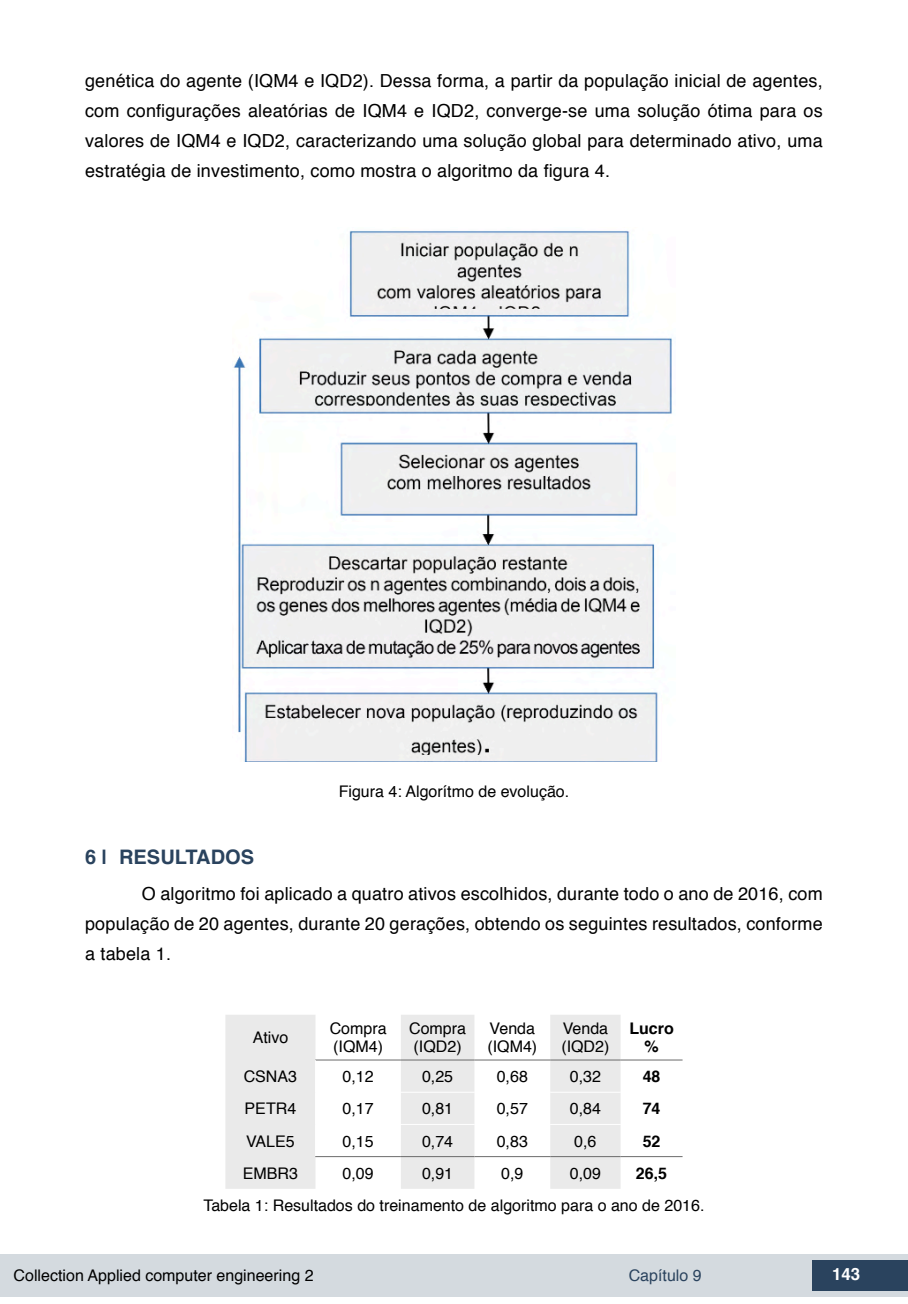
<style>
.page{position:relative;width:908px;height:1304px;background:#fff}
.page>*{position:absolute;margin:0;border:0;box-sizing:border-box;transform-origin:0 0}
.t1{font:700 20px "Helvetica";color:#2a435e}
.txt{font:18px/30px "Helvetica";letter-spacing:.01em;color:#000;text-align:justify}
.t2{font:700 16.8px "Helvetica";color:#fff}
.tab_txt_centro{font:16px/18px "Helvetica";color:#000}
.imagens_graf_tab{font:16px "Helvetica";color:#000}
.tab_txt_centro-2{font:700 16px/18px "Helvetica";color:#000;text-align:center}
.t3{font:16px "Helvetica";color:#2a435e}
</style>
<div class="page">
<div style="left:0;top:1254px;width:906px;height:43px;background:#d4dadf"></div>
<div style="left:812px;top:1261px;width:95px;height:30px;background:#2a435e"></div>
<img style="left:233px;top:231px;width:439px;height:531px">
<svg style="left:225px;top:1015px;width:395px;height:174px;fill:#eaeaea"></svg>
<hr style="left:315px;top:1060px;width:85px;height:1px;background:#6b6b6b">
<hr style="left:400px;top:1060px;width:74px;height:1px;background:#6b6b6b">
<hr style="left:474px;top:1060px;width:76px;height:1px;background:#6b6b6b">
<hr style="left:550px;top:1060px;width:70px;height:1px;background:#6b6b6b">
<hr style="left:620px;top:1060px;width:62px;height:1px;background:#6b6b6b">
<hr style="left:315px;top:1060px;width:1px;height:32px;background:#fff">
<hr style="left:315px;top:1092px;width:85px;height:1px;background:#fff">
<hr style="left:400px;top:1092px;width:74px;height:1px;background:#fff">
<hr style="left:474px;top:1092px;width:76px;height:1px;background:#fff">
<hr style="left:550px;top:1092px;width:70px;height:1px;background:#fff">
<hr style="left:315px;top:1092px;width:1px;height:32px;background:#fff">
<hr style="left:315px;top:1124px;width:85px;height:1px;background:#fff">
<hr style="left:400px;top:1124px;width:74px;height:1px;background:#fff">
<hr style="left:474px;top:1124px;width:76px;height:1px;background:#fff">
<hr style="left:550px;top:1124px;width:70px;height:1px;background:#fff">
<hr style="left:315px;top:1125px;width:1px;height:31px;background:#fff">
<hr style="left:315px;top:1156px;width:85px;height:1px;background:#6b6b6b">
<hr style="left:400px;top:1156px;width:74px;height:1px;background:#6b6b6b">
<hr style="left:474px;top:1156px;width:76px;height:1px;background:#6b6b6b">
<hr style="left:550px;top:1156px;width:70px;height:1px;background:#6b6b6b">
<hr style="left:620px;top:1156px;width:62px;height:1px;background:#6b6b6b">
<p class="txt" style="left:85px;top:66px;width:738px">genética do agente (IQM4 e IQD2). Dessa forma, a partir da população inicial de agentes, com configurações aleatórias de IQM4 e IQD2, converge-se uma solução ótima para os valores de IQM4 e IQD2, caracterizando uma solução global para determinado ativo, uma estratégia de investimento, como mostra o algoritmo da figura 4.</p>
<p class="imagens_graf_tab" style="left:338px;top:779px;width:232px">Figura 4: Algorítmo de evolução.</p>
<p class="t1" style="left:85px;top:841px;width:170px">6 | RESULTADOS</p>
<p class="txt" style="left:85px;top:879px;width:738px;text-indent:57px">O algoritmo foi aplicado a quatro ativos escolhidos, durante todo o ano de 2016, com população de 20 agentes, durante 20 gerações, obtendo os seguintes resultados, conforme a tabela 1.</p>
<p class="tab_txt_centro" style="left:252px;top:1029px;width:37px">Ativo</p>
<p class="tab_txt_centro" style="left:329px;top:1020px;width:58px">Compra (IQM4)</p>
<p class="tab_txt_centro" style="left:409px;top:1020px;width:58px">Compra (IQD2)</p>
<p class="tab_txt_centro" style="left:487px;top:1020px;width:51px">Venda (IQM4)</p>
<p class="tab_txt_centro" style="left:561px;top:1020px;width:49px">Venda (IQD2)</p>
<p class="tab_txt_centro-2" style="left:629px;top:1020px;width:46px">Lucro %</p>
<p class="tab_txt_centro" style="left:244px;top:1068px;width:55px">CSNA3</p>
<p class="tab_txt_centro" style="left:342px;top:1068px;width:33px">0,12</p>
<p class="tab_txt_centro" style="left:422px;top:1068px;width:33px">0,25</p>
<p class="tab_txt_centro" style="left:496px;top:1068px;width:33px">0,68</p>
<p class="tab_txt_centro" style="left:569px;top:1068px;width:33px">0,32</p>
<p class="tab_txt_centro-2" style="left:642px;top:1068px;width:19px">48</p>
<p class="tab_txt_centro" style="left:244px;top:1100px;width:53px">PETR4</p>
<p class="tab_txt_centro" style="left:342px;top:1100px;width:33px">0,17</p>
<p class="tab_txt_centro" style="left:422px;top:1100px;width:33px">0,81</p>
<p class="tab_txt_centro" style="left:496px;top:1100px;width:33px">0,57</p>
<p class="tab_txt_centro" style="left:569px;top:1100px;width:33px">0,84</p>
<p class="tab_txt_centro-2" style="left:642px;top:1100px;width:19px">74</p>
<p class="tab_txt_centro" style="left:246px;top:1132px;width:50px">VALE5</p>
<p class="tab_txt_centro" style="left:342px;top:1132px;width:33px">0,15</p>
<p class="tab_txt_centro" style="left:422px;top:1132px;width:33px">0,74</p>
<p class="tab_txt_centro" style="left:496px;top:1132px;width:33px">0,83</p>
<p class="tab_txt_centro" style="left:574px;top:1132px;width:24px">0,6</p>
<p class="tab_txt_centro-2" style="left:642px;top:1132px;width:19px">52</p>
<p class="tab_txt_centro" style="left:243px;top:1165px;width:57px">EMBR3</p>
<p class="tab_txt_centro" style="left:342px;top:1165px;width:33px">0,09</p>
<p class="tab_txt_centro" style="left:422px;top:1165px;width:33px">0,91</p>
<p class="tab_txt_centro" style="left:501px;top:1165px;width:24px">0,9</p>
<p class="tab_txt_centro" style="left:569px;top:1165px;width:33px">0,09</p>
<p class="tab_txt_centro-2" style="left:635px;top:1164px;width:33px">26,5</p>
<p class="imagens_graf_tab" style="left:203px;top:1193px;width:502px">Tabela 1: Resultados do treinamento de algoritmo para o ano de 2016.</p>
<p class="imagens_graf_tab" style="left:14px;top:1263px;width:301px">Collection Applied computer engineering 2</p>
<p class="t3" style="left:628px;top:1263px;width:74px">Capítulo 9</p>
<p class="t2" style="left:831px;top:1261px;width:30px">143</p>
</div>
